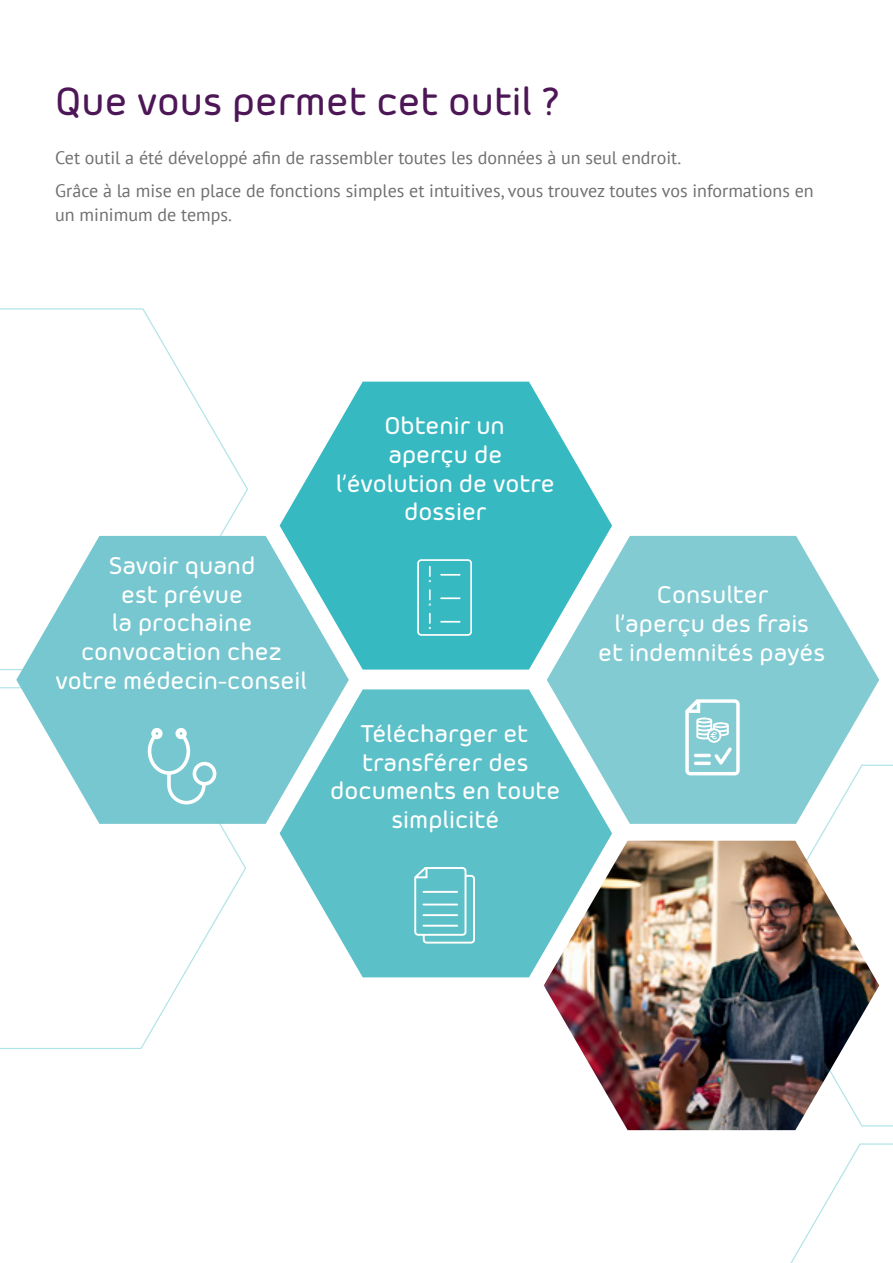
<style>
.page{position:relative;width:893px;height:1263px;background:#fff}
.page>*{position:absolute;margin:0;border:0;box-sizing:border-box;transform-origin:0 0}
.t1{font:500 39px "Morebi Rounded";color:#4d1656}
.t2{font:500 24px/28.8px "Morebi Rounded";color:#fff;text-align:center}
.t3{font:18px/32.5px "PT Sans";color:#706f6f}
</style>
<div class="page">
<svg style="left:0;top:687px;width:246px;height:362px"></svg>
<svg style="left:0;top:308px;width:249px;height:363px"></svg>
<svg style="left:790px;top:1143px;width:103px;height:120px"></svg>
<svg style="left:280px;top:382px;width:332px;height:288px;fill:#37b9c2"></svg>
<svg style="left:416px;top:558px;width:57px;height:79px;background:#51c2c9"></svg>
<img style="left:544px;top:841px;width:335px;height:289px">
<svg style="left:16px;top:536px;width:333px;height:288px;fill:#76c7cf"></svg>
<svg style="left:148px;top:728px;width:68px;height:76px"></svg>
<svg style="left:547px;top:536px;width:332px;height:288px;fill:#82cbd2"></svg>
<svg style="left:685px;top:699px;width:55px;height:76px"></svg>
<svg style="left:280px;top:689px;width:332px;height:288px;fill:#5bc0c8"></svg>
<svg style="left:413px;top:866px;width:63px;height:78px;background:#75cad0"></svg>
<hr style="left:423px;top:903px;width:34px;height:2px;background:#fff">
<hr style="left:423px;top:914px;width:34px;height:2px;background:#fff">
<hr style="left:423px;top:925px;width:34px;height:2px;background:#fff">
<hr style="left:423px;top:891px;width:34px;height:2px;background:#fff">
<h1 class="t1" style="left:55px;top:73px;width:506px">Que vous permet cet outil ?</h1>
<p class="t3" style="left:55px;top:141px;width:760px">Cet outil a été développé afin de rassembler toutes les données à un seul endroit.<br>Grâce à la mise en place de fonctions simples et intuitives, vous trouvez toutes vos informations en</p>
<p class="t3" style="left:55px;top:198px;width:178px">un minimum de temps.</p>
<p class="t2" style="left:56px;top:549px;width:253px">Savoir quand<br>est prévue<br>la prochaine convocation chez votre médecin-conseil</p>
<p class="t2" style="left:336px;top:409px;width:220px">Obtenir un<br>aperçu de l’évolution de votre dossier</p>
<p class="t2" style="left:330px;top:717px;width:232px">Télécharger et transférer des documents en toute simplicité</p>
<p class="t2" style="left:598px;top:578px;width:229px">Consulter<br>l’aperçu des frais<br>et indemnités payés</p>
</div>
